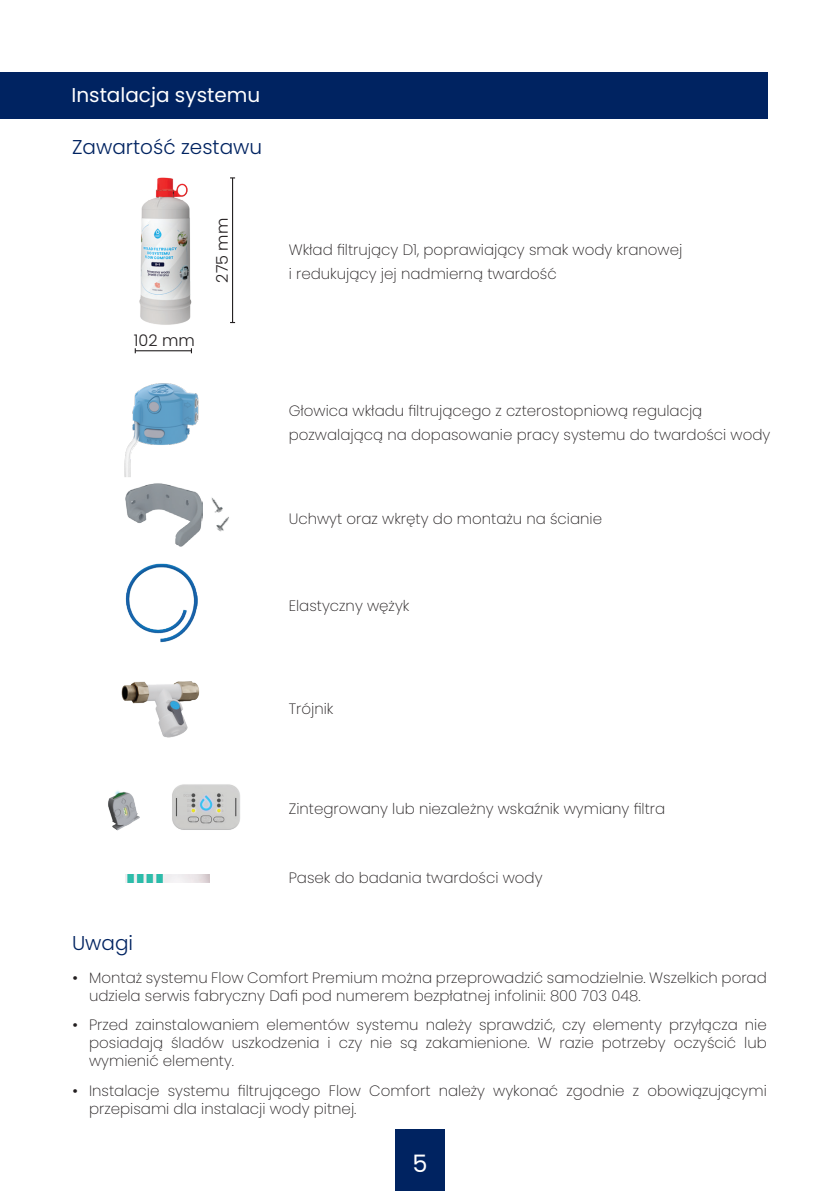
<style>
.page{position:relative;width:840px;height:1191px;background:#fff}
.page>*{position:absolute;margin:0;border:0;box-sizing:border-box;transform-origin:0 0}
.t1{font:24px "Poppins";color:#fff}
.t2{font:300 20px "Poppins";color:#002361}
.t3{font:20px "Poppins";color:#fff}
.t4{font:300 16px "Poppins";color:#231f20}
.t5{font:200 15px/18px "Poppins";color:#231f20}
.s1{font-weight:400}
</style>
<div class="page">
<div style="left:395px;top:1129px;width:49px;height:62px;background:#002361"></div>
<img style="left:139px;top:177px;width:97px;height:148px">
<div style="left:0;top:72px;width:767px;height:47px;background:#002361"></div>
<img style="left:125px;top:875px;width:84px;height:7px">
<img style="left:216px;top:516px;width:13px;height:16px">
<img style="left:211px;top:497px;width:12px;height:16px">
<img style="left:125px;top:483px;width:77px;height:63px">
<img style="left:124px;top:383px;width:75px;height:94px">
<img style="left:121px;top:681px;width:79px;height:57px">
<img style="left:125px;top:563px;width:72px;height:79px">
<img style="left:108px;top:791px;width:32px;height:40px">
<img style="left:172px;top:784px;width:68px;height:46px">
<hr style="left:232px;top:178px;width:1px;height:144px;background:#231f20">
<hr style="left:135px;top:350px;width:56px;height:1px;background:#231f20">
<p class="t3" style="left:71px;top:83px;width:190px">Instalacja systemu</p>
<p class="t2" style="left:72px;top:135px;width:191px">Zawartość zestawu</p>
<p class="t4" style="left:134px;top:331px;width:62px">102 mm</p>
<p class="t4" style="left:213px;top:282px;width:66px;rotate:-90deg">275 mm</p>
<p class="t5" style="left:288px;top:241px;width:395px">Wkład filtrujący D1, poprawiający smak wody kranowej</p>
<p class="t5" style="left:288px;top:265px;width:269px">i redukujący jej nadmierną twardość</p>
<p class="t5" style="left:288px;top:398px;width:483px;line-height:24px">Głowica wkładu filtrującego z czterostopniową regulacją pozwalającą na dopasowanie pracy systemu do twardości wody</p>
<p class="t5" style="left:288px;top:510px;width:314px">Uchwyt oraz wkręty do montażu na ścianie</p>
<p class="t5" style="left:288px;top:596px;width:122px">Elastyczny wężyk</p>
<p class="t5" style="left:288px;top:700px;width:46px">Trójnik</p>
<p class="t5" style="left:288px;top:800px;width:378px">Zintegrowany lub niezależny wskaźnik wymiany filtra</p>
<p class="t5" style="left:288px;top:868px;width:255px">Pasek do badania twardości wody</p>
<p class="t2" style="left:72px;top:931px;width:63px">Uwagi</p>
<p class="t5" style="left:89px;top:968px;width:679px;text-indent:-17px"><span class="s1">•</span> Montaż systemu Flow Comfort Premium można przeprowadzić samodzielnie. Wszelkich porad udziela serwis fabryczny Dafi pod numerem bezpłatnej infolinii: 800 703 048.</p>
<p class="t5" style="left:89px;top:1016px;width:678px;text-align:justify;text-indent:-17px"><span class="s1">•</span> Przed zainstalowaniem elementów systemu należy sprawdzić, czy elementy przyłącza nie posiadają śladów uszkodzenia i czy nie są zakamienione. W razie potrzeby oczyścić lub wymienić elementy.</p>
<p class="t5" style="left:89px;top:1081px;width:679px;text-indent:-17px"><span class="s1">•</span> Instalacje systemu filtrującego Flow Comfort należy wykonać zgodnie z obowiązującymi przepisami dla instalacji wody pitnej.</p>
<h1 class="t1" style="left:412px;top:1150px;width:17px">5</h1>
</div>
